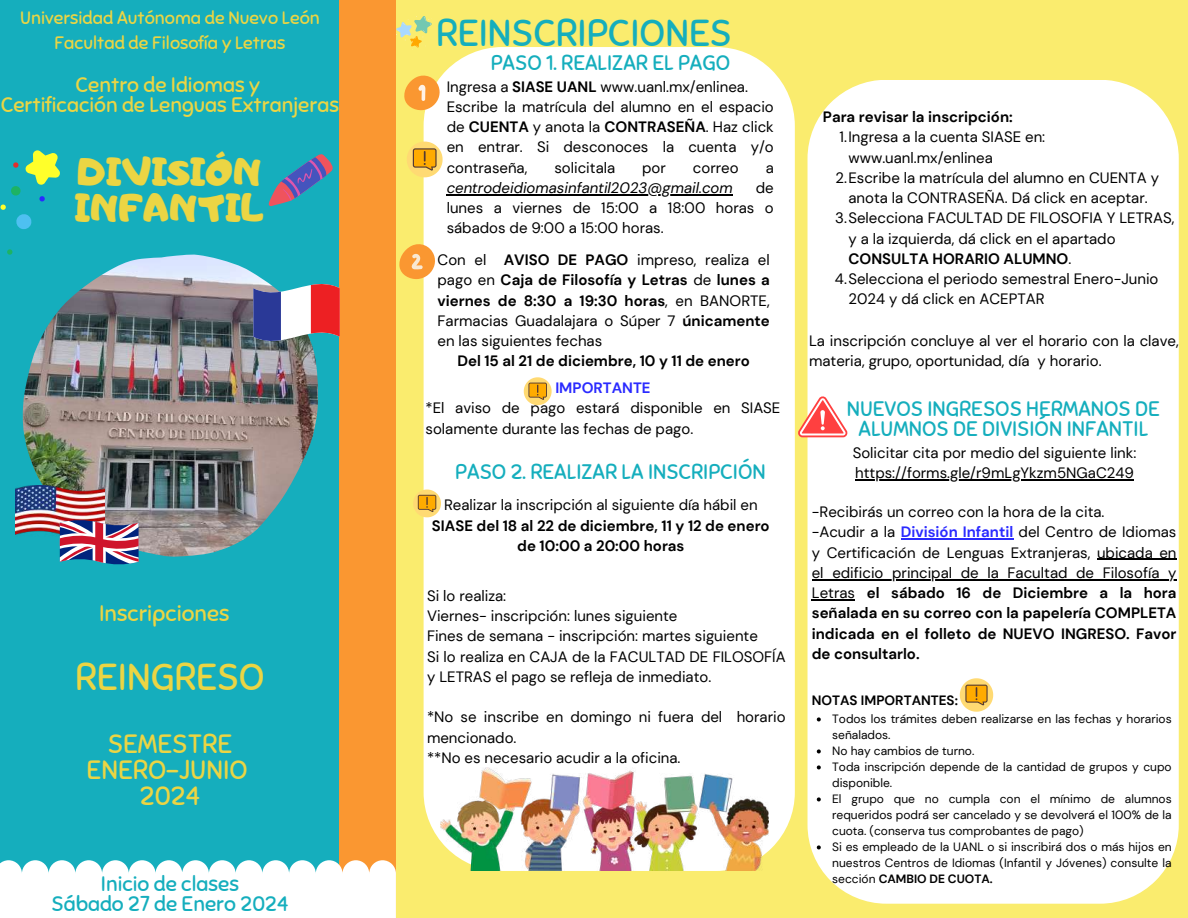
<style>
.page{position:relative;width:1188px;height:918px;background:#faec6e}
.page>*{position:absolute;margin:0;border:0;box-sizing:border-box;transform-origin:0 0}
.t1{font:37.5px/36px "Adigiana Toybox";color:#ebd544}
.t2{font:37.5px "Sniglet";color:#15aebd}
.t3{font:37.5px "Sniglet";color:#ebd544}
.t4{font:26.4px/25.8px "Sniglet";color:#ebd544;text-align:center}
.t5{font:22.5px "Sniglet";color:#ebd544}
.t6{font:21px/20.2px "Sniglet";color:#15aebd;text-align:center}
.t7{font:21px/20.2px "Sniglet";color:#ebd544;text-align:center}
.t8{font:18px/24.3px "Sniglet";color:#ebd544;text-align:center}
.t9{font:15px/20.2px "DM Sans";color:#000}
.t10{font:700 15px/20.2px "DM Sans";color:#000;text-align:center}
.t11{font:italic 15px "DM Sans";color:#000}
.t12{font:700 15px "DM Sans";color:#2a2aff}
.t13{font:700 13.5px "DM Sans";color:#000}
.t14{font:12px/16px "DM Sans";color:#000}
.s1{font-weight:700}
.s2{font-weight:400}
.s3{font-weight:700;color:#2a2aff}
</style>
<div class="page">
<div style="left:0;top:0;width:368px;height:918px;background:#15aebd"></div>
<div style="left:424px;top:47px;width:371px;height:804px;background:#fff"></div>
<div style="left:808px;top:80px;width:371px;height:824px;background:#fff"></div>
<div style="left:340px;top:0;width:56px;height:918px;background:#fa9731"></div>
<div style="left:0;top:860px;width:396px;height:58px;background:#fff"></div>
<svg style="left:0;top:150px;width:60px;height:105px"></svg>
<svg style="left:268px;top:154px;width:65px;height:53px"></svg>
<img style="left:23px;top:255px;width:295px;height:301px">
<svg style="left:253px;top:274px;width:87px;height:77px"></svg>
<svg style="left:253px;top:288px;width:28px;height:54px"></svg>
<svg style="left:311px;top:283px;width:29px;height:54px"></svg>
<img style="left:15px;top:485px;width:89px;height:52px">
<svg style="left:60px;top:519px;width:79px;height:46px"></svg>
<svg style="left:396px;top:16px;width:37px;height:34px"></svg>
<svg style="left:404px;top:73px;width:36px;height:38px"></svg>
<svg style="left:407px;top:134px;width:43px;height:51px"></svg>
<svg style="left:399px;top:242px;width:36px;height:38px"></svg>
<svg style="left:518px;top:372px;width:39px;height:39px"></svg>
<svg style="left:798px;top:396px;width:51px;height:41px"></svg>
<img style="left:440px;top:767px;width:329px;height:104px">
<svg style="left:413px;top:484px;width:34px;height:39px"></svg>
<hr style="left:901px;top:539px;width:112px;height:1px;background:#2a2aff">
<hr style="left:1097px;top:559px;width:79px;height:1px;background:#000">
<hr style="left:812px;top:579px;width:365px;height:1px;background:#000">
<hr style="left:812px;top:599px;width:43px;height:1px;background:#000">
<hr style="left:447px;top:194px;width:286px;height:1px;background:#000">
<svg style="left:817px;top:717px;width:4px;height:4px"></svg>
<svg style="left:817px;top:749px;width:4px;height:4px"></svg>
<svg style="left:817px;top:765px;width:4px;height:4px"></svg>
<svg style="left:817px;top:797px;width:4px;height:4px"></svg>
<svg style="left:817px;top:845px;width:4px;height:4px"></svg>
<hr style="left:855px;top:479px;width:279px;height:1px;background:#000">
<svg style="left:953px;top:671px;width:47px;height:48px"></svg>
<p class="t8" style="left:20px;top:6px;width:301px">Universidad Autónoma de Nuevo León<br>Facultad de Filosofía y Letras</p>
<h3 class="t7" style="left:1px;top:75px;width:340px">Centro de Idiomas y<br>Certificación de Lenguas Extranjeras</h3>
<h1 class="t1" style="left:75px;top:153px;width:191px">DIVISIÓN<br>INFANTIL</h1>
<h3 class="t5" style="left:99px;top:600px;width:132px">Inscripciones</h3>
<h1 class="t3" style="left:75px;top:654px;width:191px">REINGRESO</h1>
<h2 class="t4" style="left:87px;top:731px;width:163px">SEMESTRE<br>ENERO-JUNIO<br>2024</h2>
<h3 class="t6" style="left:51px;top:874px;width:238px">Inicio de clases<br>Sábado 27 de Enero 2024</h3>
<h1 class="t2" style="left:436px;top:10px;width:297px">REINSCRIPCIONES</h1>
<p class="t9" style="left:447px;top:77px;width:329px">Ingresa a <span class="s1">SIASE UANL</span> www.uanl.mx/enlinea.<br>Escribe la matrícula del alumno en el espacio de <span class="s1">CUENTA</span> y anota la <span class="s1">CONTRASEÑA</span>. Haz click en entrar. Si desconoces la cuenta y/o contraseña,</p>
<h3 class="t6" style="left:491px;top:53px;width:241px">PASO 1. REALIZAR EL PAGO</h3>
<p class="t9" style="left:554px;top:158px;width:62px">solicitala</p>
<p class="t9" style="left:642px;top:158px;width:25px">por</p>
<p class="t9" style="left:693px;top:158px;width:47px">correo</p>
<p class="t9" style="left:766px;top:158px;width:10px">a</p>
<p class="t11" style="left:447px;top:178px;width:288px">centrodeidiomasinfantil2023@gmail.com</p>
<p class="t9" style="left:447px;top:178px;width:329px;text-align:justify;text-indent:309px">de lunes a viernes de 15:00 a 18:00 horas o sábados de 9:00 a 15:00 horas.</p>
<p class="t9" style="left:438px;top:250px;width:334px;text-align:justify">Con el <span class="s1">AVISO DE PAGO</span> impreso, realiza el pago en <span class="s1">Caja de Filosofía y Letras</span> de <span class="s1">lunes a viernes de 8:30 a 19:30 horas</span>, en BANORTE, Farmacias Guadalajara o Súper 7 <span class="s1">únicamente </span>en las siguientes fechas</p>
<p class="t10" style="left:457px;top:351px;width:294px">Del 15 al 21 de diciembre, 10 y 11 de enero</p>
<p class="t12" style="left:555px;top:378px;width:97px">IMPORTANTE</p>
<p class="t9" style="left:426px;top:398px;width:356px">*El aviso de pago estará disponible en SIASE solamente durante las fechas de pago.</p>
<h3 class="t6" style="left:455px;top:461px;width:312px">PASO 2. REALIZAR LA INSCRIPCIÓN</h3>
<p class="t9" style="left:444px;top:495px;width:315px">Realizar la inscripción al siguiente día hábil en</p>
<p class="t10" style="left:432px;top:515px;width:339px">SIASE del 18 al 22 de diciembre, 11 y 12 de enero de 10:00 a 20:00 horas</p>
<p class="t9" style="left:427px;top:586px;width:360px">Si lo realiza:<br>Viernes- inscripción: lunes siguiente<br>Fines de semana - inscripción: martes siguiente<br>Si lo realiza en CAJA de la FACULTAD DE FILOSOFÍA y LETRAS el pago se refleja de inmediato.</p>
<p class="t9" style="left:427px;top:707px;width:360px">*No se inscribe en domingo ni fuera del horario mencionado.<br>**No es necesario acudir a la oficina.</p>
<p class="t10" style="left:823px;top:107px;width:191px">Para revisar la inscripción:</p>
<p class="t9" style="left:839px;top:127px;width:207px">1.Ingresa a la cuenta SIASE en:</p>
<p class="t9" style="left:848px;top:147px;width:146px">www.uanl.mx/enlinea</p>
<p class="t9" style="left:835px;top:168px;width:325px">2.Escribe la matrícula del alumno en CUENTA y</p>
<p class="t9" style="left:848px;top:188px;width:301px">anota la CONTRASEÑA. Dá click en aceptar.</p>
<p class="t9" style="left:835px;top:208px;width:341px">3.Selecciona FACULTAD DE FILOSOFIA Y LETRAS,</p>
<p class="t9" style="left:848px;top:228px;width:269px">y a la izquierda, dá click en el apartado</p>
<p class="t10" style="left:848px;top:249px;width:224px">CONSULTA HORARIO ALUMNO<span class="s2">.</span></p>
<p class="t9" style="left:835px;top:269px;width:325px">4.Selecciona el periodo semestral Enero-Junio</p>
<p class="t9" style="left:848px;top:289px;width:198px">2024 y dá click en ACEPTAR</p>
<p class="t9" style="left:809px;top:331px;width:371px">La inscripción concluye al ver el horario con la clave, materia, grupo, oportunidad, día y horario.</p>
<h3 class="t6" style="left:847px;top:398px;width:315px">NUEVOS INGRESOS HERMANOS DE<br>ALUMNOS DE DIVISIÓN INFANTIL</h3>
<p class="t9" style="left:853px;top:442px;width:285px">Solicitar cita por medio del siguiente link: https://forms.gle/r9mLgYkzm5NGaC249</p>
<p class="t9" style="left:812px;top:502px;width:366px">-Recibirás un correo con la hora de la cita.<br>-Acudir a la <span class="s3">División Infantil</span> del Centro de Idiomas y Certificación de Lenguas Extranjeras, ubicada en el edificio principal de la Facultad de Filosofía y Letras <span class="s1">el sábado 16 de Diciembre a la hora señalada en su correo con la papelería COMPLETA indicada en el folleto de NUEVO INGRESO. Favor de consultarlo.</span></p>
<p class="t13" style="left:812px;top:692px;width:148px">NOTAS IMPORTANTES:</p>
<p class="t14" style="left:832px;top:711px;width:341px">Todos los trámites deben realizarse en las fechas y horarios señalados.<br>No hay cambios de turno.<br>Toda inscripción depende de la cantidad de grupos y cupo disponible.<br>El grupo que no cumpla con el mínimo de alumnos requeridos podrá ser cancelado y se devolverá el 100% de la cuota. (conserva tus comprobantes de pago)<br>Si es empleado de la UANL o si inscribirá dos o más hijos en nuestros Centros de Idiomas (Infantil y Jóvenes) consulte la sección <span class="s1">CAMBIO DE CUOTA.</span></p>
</div>
